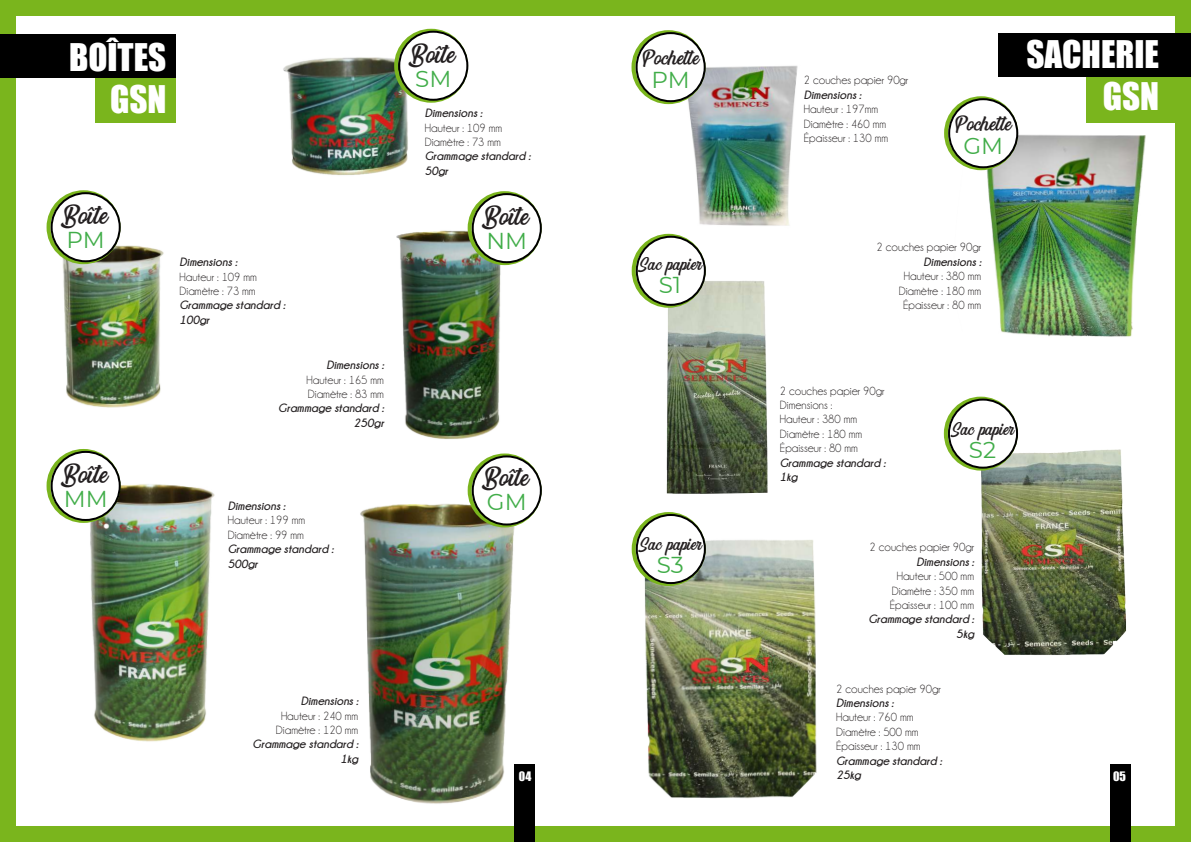
<style>
.page{position:relative;width:1191px;height:842px;background:#fff}
.page>*{position:absolute;margin:0;border:0;box-sizing:border-box;transform-origin:0 0}
.t1{font:35px/42px "Impact";color:#fff;text-align:right}
.t2{font:33px "Angler";color:#231f20}
.t3{font:26px "Angler";color:#231f20}
.t4{font:23px "Montserrat";color:#41ad49}
.t5{font:22px "Angler";color:#231f20}
.t6{font:12px/14.4px "Champagne&Limousines";color:#231f20}
.t7{font:italic 700 12px/14.4px "Champagne&Limousines";color:#231f20}
.t8{font:12px "Impact";color:#fff}
</style>
<div class="page">
<div style="left:0;top:0;width:1191px;height:842px;border:16px solid #7ab51d"></div>
<div style="left:514px;top:765px;width:21px;height:77px;background:#000"></div>
<div style="left:1110px;top:765px;width:20px;height:77px;background:#000"></div>
<img style="left:951px;top:133px;width:224px;height:209px">
<img style="left:283px;top:47px;width:134px;height:128px">
<img style="left:56px;top:237px;width:108px;height:171px">
<img style="left:396px;top:230px;width:123px;height:209px">
<img style="left:76px;top:470px;width:139px;height:272px">
<img style="left:360px;top:496px;width:161px;height:308px">
<div style="left:95px;top:76px;width:81px;height:46px;background:#7ab51d"></div>
<div style="left:0;top:34px;width:176px;height:44px;background:#000"></div>
<div style="left:394px;top:29px;width:74px;height:74px;border:4px solid #7ab51d;border-radius:50%"></div>
<div style="left:399px;top:32px;width:68px;height:68px;background:#fff;border-radius:50%"></div>
<div style="left:398px;top:31px;width:70px;height:70px;border:2px solid #000;border-radius:50%"></div>
<div style="left:467px;top:453px;width:74px;height:74px;border:4px solid #7ab51d;border-radius:50%"></div>
<div style="left:473px;top:456px;width:68px;height:68px;background:#fff;border-radius:50%"></div>
<div style="left:472px;top:455px;width:70px;height:70px;border:2px solid #000;border-radius:50%"></div>
<div style="left:47px;top:190px;width:73px;height:74px;border:4px solid #7ab51d;border-radius:50%"></div>
<div style="left:52px;top:193px;width:68px;height:68px;background:#fff;border-radius:50%"></div>
<div style="left:51px;top:192px;width:70px;height:70px;border:2px solid #000;border-radius:50%"></div>
<div style="left:467px;top:191px;width:74px;height:74px;border:4px solid #7ab51d;border-radius:50%"></div>
<div style="left:473px;top:194px;width:68px;height:68px;background:#fff;border-radius:50%"></div>
<div style="left:472px;top:193px;width:70px;height:70px;border:2px solid #000;border-radius:50%"></div>
<div style="left:47px;top:449px;width:73px;height:74px;border:4px solid #7ab51d;border-radius:50%"></div>
<div style="left:52px;top:452px;width:68px;height:68px;background:#fff;border-radius:50%"></div>
<div style="left:51px;top:451px;width:70px;height:70px;border:2px solid #000;border-radius:50%"></div>
<div style="left:1086px;top:76px;width:105px;height:46px;background:#7ab51d"></div>
<div style="left:999px;top:33px;width:192px;height:43px;background:#000"></div>
<img style="left:671px;top:52px;width:127px;height:183px">
<div style="left:944px;top:96px;width:74px;height:74px;border:4px solid #7ab51d;border-radius:50%"></div>
<div style="left:949px;top:99px;width:68px;height:68px;background:#fff;border-radius:50%"></div>
<div style="left:948px;top:98px;width:70px;height:70px;border:2px solid #000;border-radius:50%"></div>
<div style="left:631px;top:30px;width:74px;height:74px;border:4px solid #7ab51d;border-radius:50%"></div>
<div style="left:636px;top:33px;width:68px;height:68px;background:#fff;border-radius:50%"></div>
<div style="left:635px;top:32px;width:70px;height:70px;border:2px solid #000;border-radius:50%"></div>
<img style="left:666px;top:277px;width:102px;height:217px">
<div style="left:631px;top:234px;width:74px;height:74px;border:4px solid #7ab51d;border-radius:50%"></div>
<div style="left:637px;top:237px;width:68px;height:68px;background:#fff;border-radius:50%"></div>
<div style="left:636px;top:236px;width:70px;height:70px;border:2px solid #000;border-radius:50%"></div>
<img style="left:981px;top:440px;width:145px;height:215px">
<div style="left:944px;top:397px;width:73px;height:74px;border:4px solid #7ab51d;border-radius:50%"></div>
<div style="left:949px;top:400px;width:68px;height:68px;background:#fff;border-radius:50%"></div>
<div style="left:948px;top:399px;width:70px;height:70px;border:2px solid #000;border-radius:50%"></div>
<img style="left:636px;top:527px;width:181px;height:272px">
<div style="left:631px;top:512px;width:74px;height:74px;border:4px solid #7ab51d;border-radius:50%"></div>
<div style="left:637px;top:515px;width:68px;height:68px;background:#fff;border-radius:50%"></div>
<div style="left:636px;top:514px;width:70px;height:70px;border:2px solid #000;border-radius:50%"></div>
<h1 class="t1" style="left:69px;top:36px;width:99px">BOÎTES<br>GSN</h1>
<h2 class="t2" style="left:411px;top:35px;width:46px">Boîte</h2>
<h3 class="t4" style="left:415px;top:63px;width:38px">SM</h3>
<p class="t7" style="left:425px;top:106px;width:59px">Dimensions :</p>
<p class="t6" style="left:425px;top:120px;width:79px">Hauteur : 109 mm<br>Diamètre : 73 mm</p>
<p class="t7" style="left:425px;top:149px;width:107px">Grammage standard :<br>50gr</p>
<h2 class="t2" style="left:63px;top:197px;width:46px">Boîte</h2>
<h3 class="t4" style="left:67px;top:224px;width:40px">PM</h3>
<h2 class="t2" style="left:63px;top:455px;width:46px">Boîte</h2>
<h3 class="t4" style="left:64px;top:483px;width:45px">MM</h3>
<p class="t7" style="left:179px;top:255px;width:59px">Dimensions :</p>
<p class="t6" style="left:179px;top:270px;width:79px">Hauteur : 109 mm<br>Diamètre : 73 mm</p>
<p class="t7" style="left:179px;top:298px;width:107px">Grammage standard :<br>100gr</p>
<p class="t7" style="left:326px;top:358px;width:59px">Dimensions :</p>
<p class="t6" style="left:307px;top:372px;width:79px">Hauteur : 165 mm<br>Diamètre : 83 mm</p>
<p class="t7" style="left:278px;top:401px;width:107px;text-align:right">Grammage standard :<br>250gr</p>
<p class="t7" style="left:228px;top:499px;width:59px">Dimensions :</p>
<p class="t6" style="left:228px;top:513px;width:79px">Hauteur : 199 mm<br>Diamètre : 99 mm</p>
<p class="t7" style="left:228px;top:542px;width:107px">Grammage standard :<br>500gr</p>
<h2 class="t2" style="left:484px;top:198px;width:46px">Boîte</h2>
<h3 class="t4" style="left:486px;top:225px;width:42px">NM</h3>
<h2 class="t2" style="left:484px;top:458px;width:46px">Boîte</h2>
<h3 class="t4" style="left:487px;top:486px;width:41px">GM</h3>
<h3 class="t3" style="left:642px;top:43px;width:59px">Pochette</h3>
<h3 class="t4" style="left:651px;top:64px;width:40px">PM</h3>
<h3 class="t5" style="left:638px;top:252px;width:66px">Sac papier</h3>
<h3 class="t4" style="left:659px;top:269px;width:24px">S1</h3>
<h3 class="t5" style="left:638px;top:531px;width:66px">Sac papier</h3>
<h3 class="t4" style="left:657px;top:549px;width:28px">S3</h3>
<p class="t6" style="left:804px;top:73px;width:106px">2 couches papier 90gr</p>
<p class="t7" style="left:804px;top:87px;width:59px">Dimensions :</p>
<p class="t6" style="left:804px;top:102px;width:86px">Hauteur : 197mm<br>Diamètre : 460 mm<br>Épaisseur : 130 mm</p>
<h3 class="t3" style="left:954px;top:109px;width:59px">Pochette</h3>
<h3 class="t4" style="left:963px;top:130px;width:41px">GM</h3>
<h1 class="t1" style="left:1026px;top:32px;width:134px">SACHERIE<br>GSN</h1>
<p class="t6" style="left:876px;top:240px;width:106px">2 couches papier 90gr</p>
<p class="t7" style="left:923px;top:254px;width:59px">Dimensions :</p>
<p class="t6" style="left:898px;top:269px;width:84px;text-align:center">Hauteur : 380 mm<br>Diamètre : 180 mm<br>Épaisseur : 80 mm</p>
<p class="t6" style="left:780px;top:383px;width:106px">2 couches papier 90gr<br>Dimensions :<br>Hauteur : 380 mm<br>Diamètre : 180 mm<br>Épaisseur : 80 mm</p>
<p class="t7" style="left:780px;top:455px;width:107px">Grammage standard :<br>1kg</p>
<h3 class="t5" style="left:950px;top:417px;width:66px">Sac papier</h3>
<h3 class="t4" style="left:968px;top:434px;width:29px">S2</h3>
<p class="t6" style="left:869px;top:540px;width:106px">2 couches papier 90gr</p>
<p class="t7" style="left:916px;top:554px;width:59px">Dimensions :</p>
<p class="t6" style="left:889px;top:569px;width:86px;text-align:center">Hauteur : 500 mm<br>Diamètre : 350 mm<br>Épaisseur : 100 mm</p>
<p class="t7" style="left:868px;top:612px;width:107px;text-align:right">Grammage standard :<br>5kg</p>
<p class="t7" style="left:301px;top:694px;width:59px">Dimensions :</p>
<p class="t6" style="left:276px;top:708px;width:84px;text-align:center">Hauteur : 240 mm<br>Diamètre : 120 mm</p>
<p class="t7" style="left:253px;top:737px;width:107px;text-align:right">Grammage standard :<br>1kg</p>
<p class="t6" style="left:836px;top:681px;width:106px">2 couches papier 90gr</p>
<p class="t7" style="left:836px;top:695px;width:59px">Dimensions :</p>
<p class="t6" style="left:836px;top:710px;width:86px">Hauteur : 760 mm<br>Diamètre : 500 mm<br>Épaisseur : 130 mm</p>
<p class="t7" style="left:836px;top:753px;width:107px">Grammage standard :<br>25kg</p>
<p class="t8" style="left:519px;top:767px;width:14px">04</p>
<p class="t8" style="left:1113px;top:767px;width:14px">05</p>
</div>
